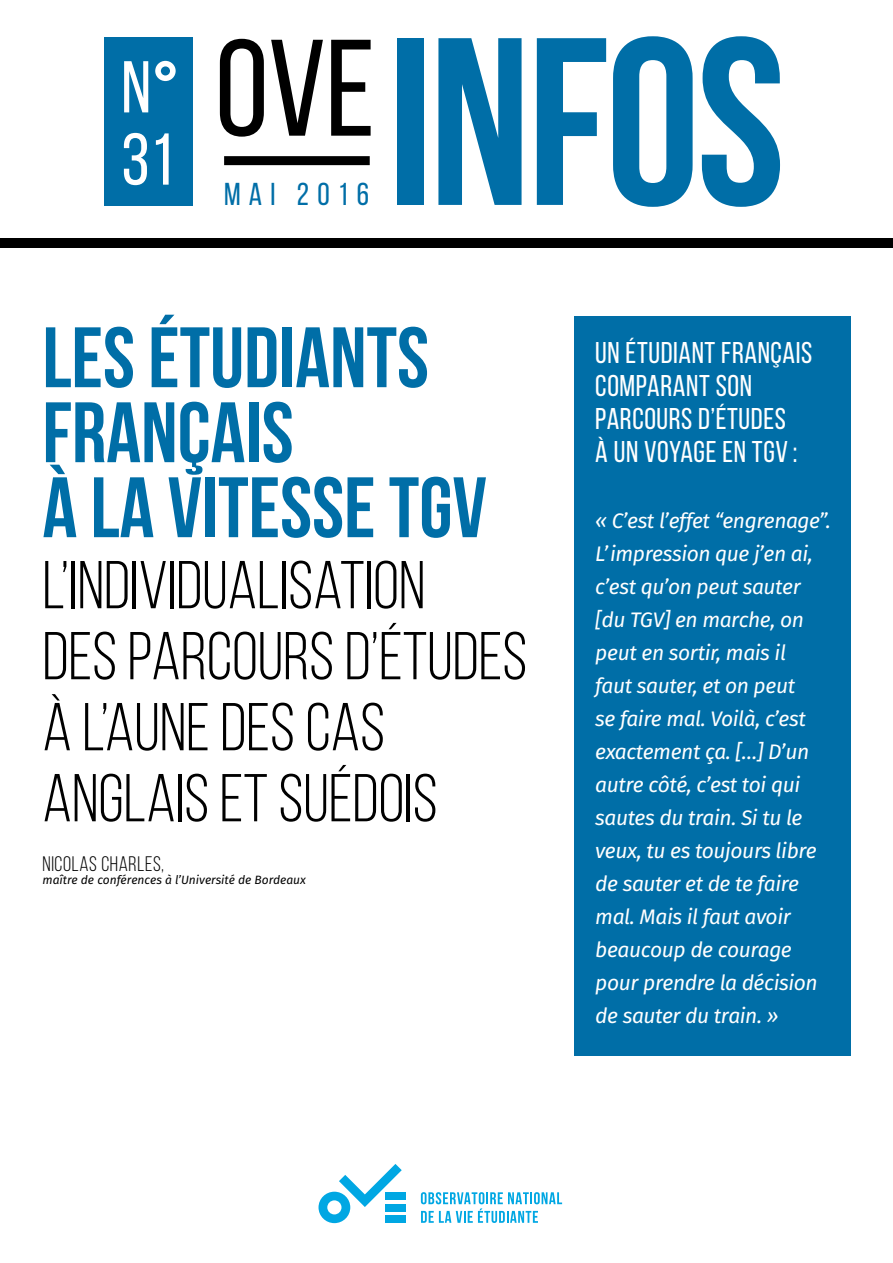
<style>
.page{position:relative;width:893px;height:1263px;background:#fff}
.page>*{position:absolute;margin:0;border:0;box-sizing:border-box;transform-origin:0 0}
.t1{font:700 238.2px "Bebas Neue";letter-spacing:-.015em;color:#006ea7}
.t2{font:136.95px "Bebas Neue";color:#000}
.t3{font:700 85.5px/75px "Bebas Neue";color:#006ea7}
.t4{font:73.2px "Bebas Neue";color:#fff}
.t5{font:67.5px/70.9px "Bebas Neue";color:#000}
.t6{font:31.65px "Bebas Neue";letter-spacing:.26em;color:#006ea7}
.t7{font:30px/33px "Bebas Neue";letter-spacing:.02em;color:#fff}
.t8{font:italic 21px/33px "Fira Sans";letter-spacing:-.02em;color:#fff}
.t9{font:21px "Bebas Neue";letter-spacing:.03em;color:#000}
.t10{font:italic 12px "Fira Sans";color:#000}
</style>
<div class="page">
<div style="left:574px;top:316px;width:276px;height:740px;background:#006ea7"></div>
<div style="left:224px;top:156px;width:146px;height:9px;background:#000"></div>
<svg style="left:421px;top:1192px;width:141px;height:31px"></svg>
<div style="left:385px;top:1192px;width:20px;height:8px;background:#00a7e3"></div>
<div style="left:385px;top:1204px;width:20px;height:7px;background:#00a7e3"></div>
<div style="left:385px;top:1215px;width:20px;height:8px;background:#00a7e3"></div>
<svg style="left:318px;top:1164px;width:84px;height:59px"></svg>
<div style="left:104px;top:37px;width:89px;height:169px;background:#006ea7"></div>
<div style="left:0;top:238px;width:893px;height:10px;background:#000"></div>
<svg style="left:155px;top:61px;width:21px;height:20px"></svg>
<h2 class="t2" style="left:121px;top:14px;width:255px"><sup>N</sup> OVE</h2>
<h3 class="t4" style="left:121px;top:120px;width:55px">31</h3>
<h3 class="t6" style="left:224px;top:177px;width:147px">MAI 2016</h3>
<h1 class="t1" style="left:387px;top:-8px;width:399px">INFOS</h1>
<h3 class="t3" style="left:43px;top:319px;width:446px">LES ÉTUDIANTS<br>FRANÇAIS<br>À LA VITESSE TGV</h3>
<h3 class="t5" style="left:43px;top:549px;width:486px">L’INDIVIDUALISATION<br>DES PARCOURS D’ÉTUDES<br>À L’AUNE DES CAS<br>ANGLAIS ET SUÉDOIS</h3>
<p class="t9" style="left:43px;top:852px;width:123px">NICOLAS CHARLES,</p>
<p class="t10" style="left:43px;top:872px;width:265px">maître de conférences à l’Université de Bordeaux</p>
<h3 class="t7" style="left:595px;top:336px;width:219px">UN ÉTUDIANT FRANÇAIS<br>COMPARANT SON<br>PARCOURS D’ÉTUDES<br>À UN VOYAGE EN TGV :</h3>
<p class="t8" style="left:595px;top:506px;width:237px">« C’est l’effet “engrenage”.<br>L’impression que j’en ai, c’est qu’on peut sauter [du TGV] en marche, on peut en sortir, mais il<br>faut sauter, et on peut<br>se faire mal. Voilà, c’est exactement ça. […] D’un autre côté, c’est toi qui sautes du train. Si tu le veux, tu es toujours libre de sauter et de te faire mal. Mais il faut avoir beaucoup de courage pour prendre la décision de sauter du train. »</p>
</div>
